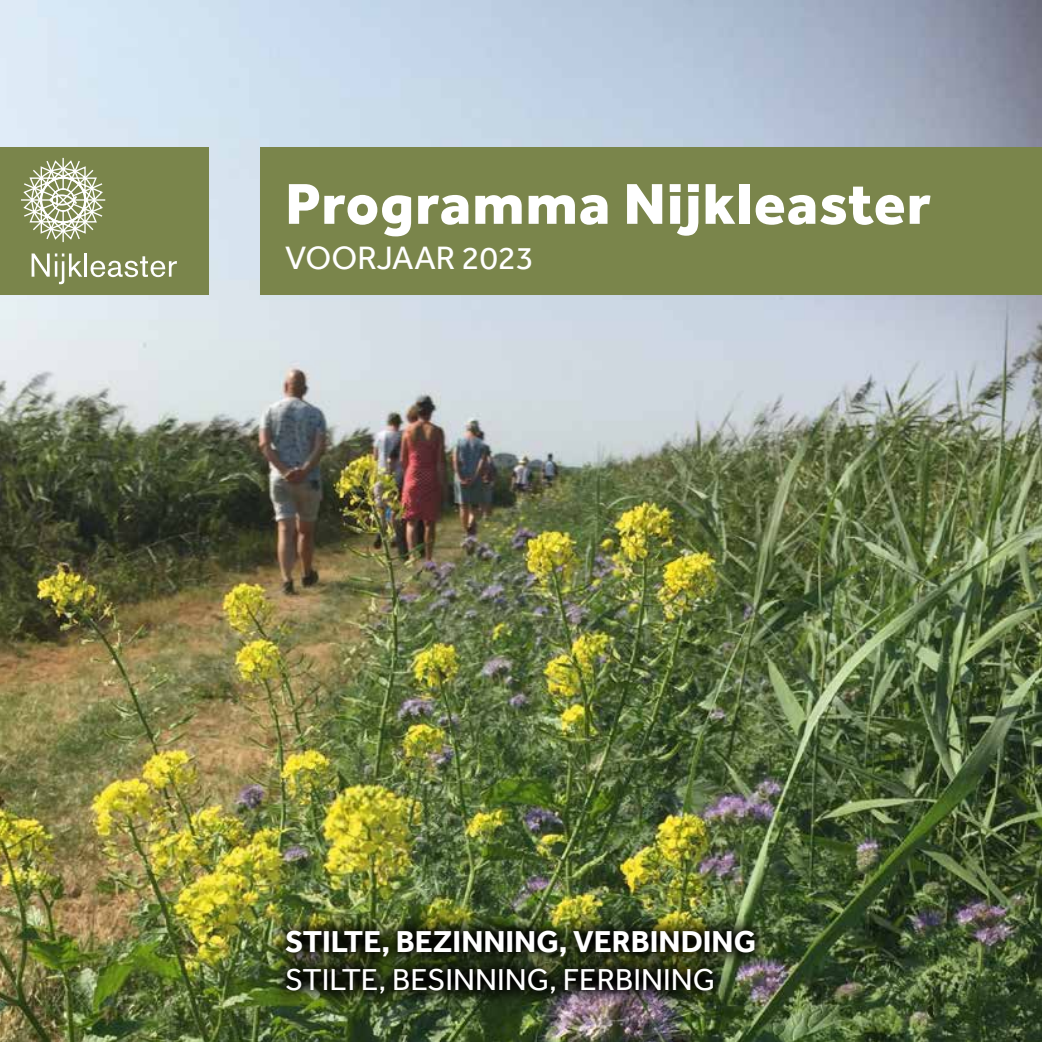
<style>
.page{position:relative;width:1042px;height:1042px;background:#fff}
.page>*{position:absolute;margin:0;border:0;box-sizing:border-box;transform-origin:0 0}
.t1{font:800 59.5px "Effra";letter-spacing:.02em;color:#fff}
.t2{font:33.25px "Effra";color:#fff}
.t3{font:700 31.15px "Effra";color:#fff}
.t4{font:31.15px "Effra";color:#fff}
</style>
<div class="page">
<img style="left:0;top:0;width:1042px;height:1042px">
<div style="left:0;top:147px;width:208px;height:148px;background:#7a854b"></div>
<svg style="left:21px;top:157px;width:85px;height:86px"></svg>
<svg style="left:32px;top:253px;width:50px;height:31px"></svg>
<hr style="left:84px;top:253px;width:3px;height:24px;background:#fff">
<svg style="left:91px;top:256px;width:86px;height:21px"></svg>
<div style="left:260px;top:147px;width:782px;height:148px;background:#7a854b"></div>
<img style="left:269px;top:913px;width:504px;height:98px">
<h1 class="t1" style="left:285px;top:168px;width:647px">Programma Nijkleaster</h1>
<p class="t2" style="left:285px;top:238px;width:250px">VOORJAAR 2023</p>
<p class="t3" style="left:285px;top:923px;width:472px">STILTE, BEZINNING, VERBINDING</p>
<p class="t4" style="left:285px;top:961px;width:431px">STILTE, BESINNING, FERBINING</p>
</div>
